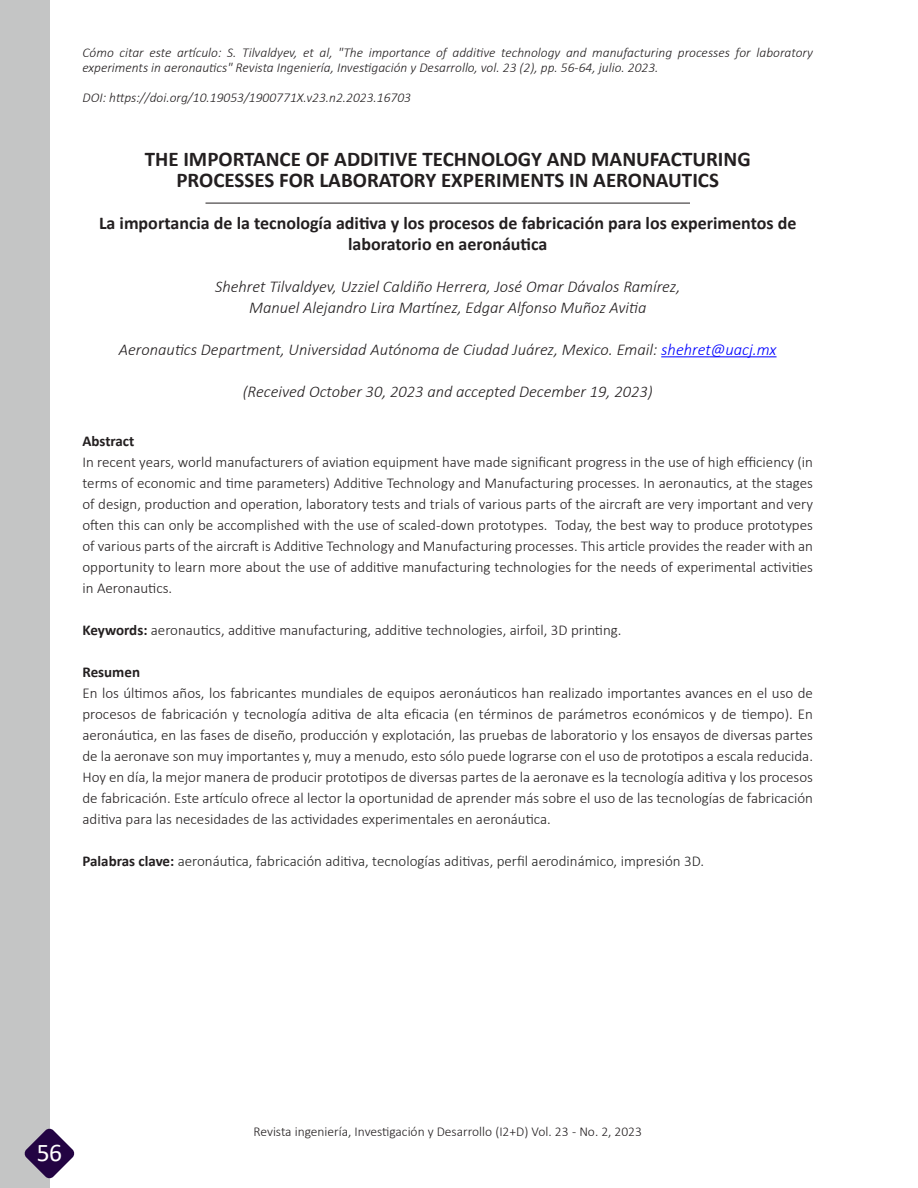
<style>
.page{position:relative;width:918px;height:1188px;background:#fff}
.page>*{position:absolute;margin:0;border:0;box-sizing:border-box;transform-origin:0 0}
.t1{font:25.5px "Calibri";color:#fff}
.Titulo_del_articulo{font:700 21px "Calibri";color:#231f20}
.Titulo_del_articulo-2{font:700 18px "Calibri";color:#231f20}
.Autores{font:italic 300 16.5px "Calibri";color:#231f20}
.Recibido_y_aceptado{font:italic 300 16.5px "Calibri";color:#231f20}
.Texto_del_contenido{font:300 15px/21px "Calibri";color:#231f20;text-align:justify}
.Texto_del_contenido-2{font:300 15px "Calibri";color:#212121}
.Texto_del_contenido-3{font:700 15px "Calibri";color:#231f20}
.Cita_y_DOI{font:italic 300 13.5px/15px "Calibri";color:#231f20}
.t2{font:300 13.5px "Calibri";color:#231f20}
.s1{color:#00f}
.s2{font-weight:700}
.s3{font-weight:700;color:#231f20}
</style>
<div class="page">
<div style="left:0;top:0;width:49px;height:1188px;background:#c4c5c5"></div>
<svg style="left:24px;top:1128px;width:51px;height:51px"></svg>
<hr style="left:661px;top:356px;width:116px;height:1px;background:#00f">
<hr style="left:206px;top:203px;width:484px;height:1px;background:#231f20">
<p class="Cita_y_DOI" style="left:82px;top:45px;width:732px">Cómo citar este artículo: S. Tilvaldyev, et al, "The importance of additive technology and manufacturing processes for laboratory experiments in aeronautics" Revista Ingeniería, Investigación y Desarrollo, vol. 23 (2), pp. 56-64, julio. 2023.</p>
<p class="Cita_y_DOI" style="left:82px;top:90px;width:330px">DOI: https://doi.org/10.19053/1900771X.v23.n2.2023.16703</p>
<p class="Titulo_del_articulo" style="left:145px;top:144px;width:608px">THE IMPORTANCE OF ADDITIVE TECHNOLOGY AND MANUFACTURING</p>
<p class="Titulo_del_articulo" style="left:176px;top:165px;width:544px">PROCESSES FOR LABORATORY EXPERIMENTS IN AERONAUTICS</p>
<p class="Titulo_del_articulo-2" style="left:99px;top:210px;width:699px">La importancia de la tecnología aditiva y los procesos de fabricación para los experimentos de</p>
<p class="Titulo_del_articulo-2" style="left:348px;top:231px;width:201px">laboratorio en aeronáutica</p>
<p class="Autores" style="left:215px;top:276px;width:467px">Shehret Tilvaldyev, Uzziel Caldiño Herrera, José Omar Dávalos Ramírez,</p>
<p class="Autores" style="left:249px;top:297px;width:399px">Manuel Alejandro Lira Martínez, Edgar Alfonso Muñoz Avitia</p>
<p class="Autores" style="left:119px;top:339px;width:659px">Aeronautics Department, Universidad Autónoma de Ciudad Juárez, Mexico. Email: <span class="s1">shehret@uacj.mx</span></p>
<p class="Recibido_y_aceptado" style="left:243px;top:381px;width:412px">(Received October 30, 2023 and accepted December 19, 2023)</p>
<p class="Texto_del_contenido-3" style="left:82px;top:430px;width:53px">Abstract</p>
<p class="Texto_del_contenido" style="left:82px;top:451px;width:732px">In recent years, world manufacturers of aviation equipment have made significant progress in the use of high efficiency (in terms of economic and time parameters) Additive Technology and Manufacturing processes. In aeronautics, at the stages of design, production and operation, laboratory tests and trials of various parts of the aircraft are very important and very often this can only be accomplished with the use of scaled-down prototypes. Today, the best way to produce prototypes of various parts of the aircraft is Additive Technology and Manufacturing processes. This article provides the reader with an opportunity to learn more about the use of additive manufacturing technologies for the needs of experimental activities in Aeronautics.</p>
<p class="Texto_del_contenido" style="left:82px;top:619px;width:541px"><span class="s2">Keywords:</span> aeronautics, additive manufacturing, additive technologies, airfoil, 3D printing.</p>
<p class="Texto_del_contenido-3" style="left:82px;top:661px;width:59px">Resumen</p>
<p class="Texto_del_contenido" style="left:82px;top:682px;width:732px">En los últimos años, los fabricantes mundiales de equipos aeronáuticos han realizado importantes avances en el uso de procesos de fabricación y tecnología aditiva de alta eficacia (en términos de parámetros económicos y de tiempo). En aeronáutica, en las fases de diseño, producción y explotación, las pruebas de laboratorio y los ensayos de diversas partes de la aeronave son muy importantes y, muy a menudo, esto sólo puede lograrse con el uso de prototipos a escala reducida.<br>Hoy en día, la mejor manera de producir prototipos de diversas partes de la aeronave es la tecnología aditiva y los procesos de fabricación. Este artículo ofrece al lector la oportunidad de aprender más sobre el uso de las tecnologías de fabricación aditiva para las necesidades de las actividades experimentales en aeronáutica.</p>
<p class="Texto_del_contenido-2" style="left:82px;top:852px;width:623px"><span class="s3">Palabras clave:</span> aeronáutica, fabricación aditiva, tecnologías aditivas, perfil aerodinámico, impresión 3D.</p>
<h1 class="t1" style="left:37px;top:1135px;width:27px">56</h1>
<p class="t2" style="left:254px;top:1123px;width:390px">Revista ingeniería, Investigación y Desarrollo (I2+D) Vol. 23 - No. 2, 2023</p>
</div>
